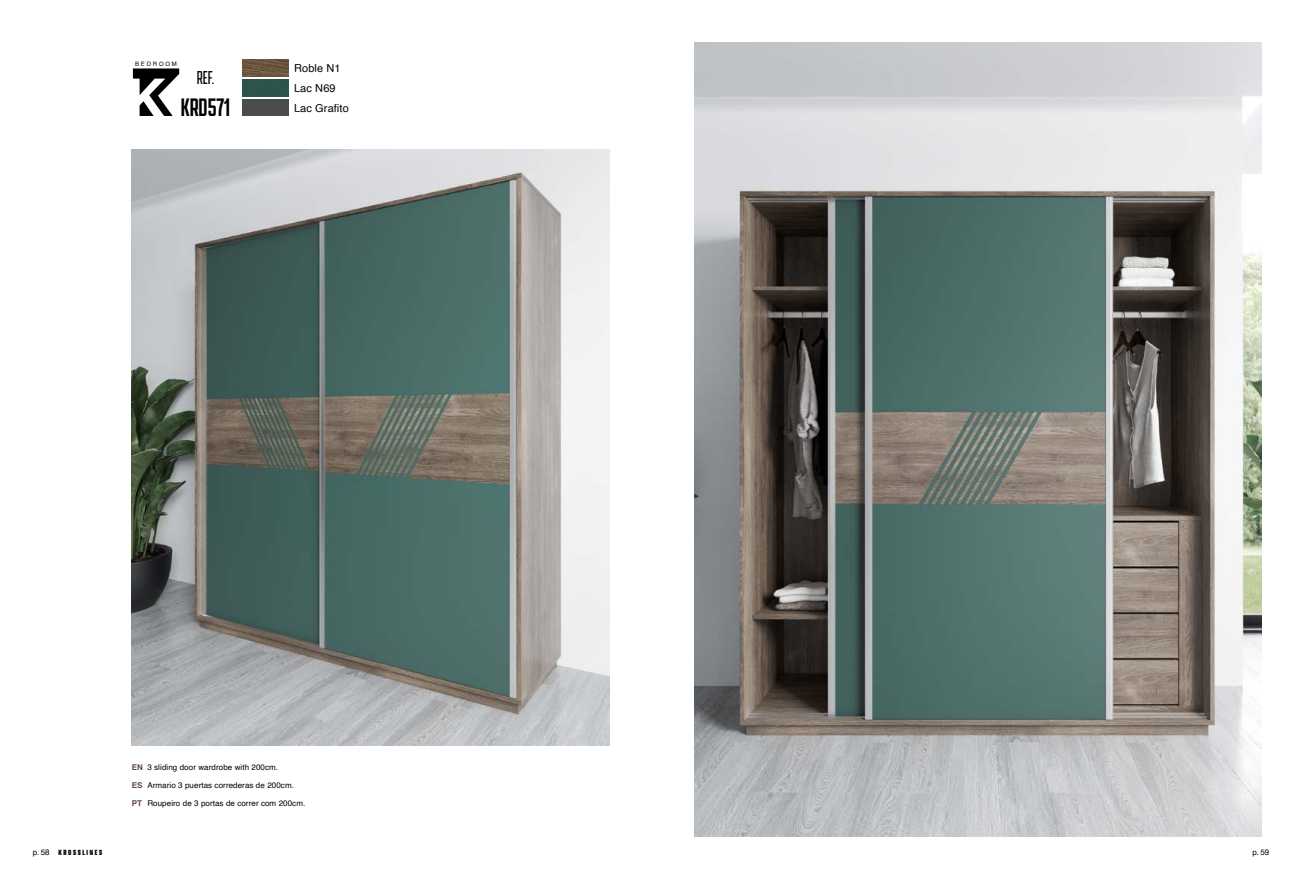
<style>
.page{position:relative;width:1304px;height:879px;background:#fff}
.page>*{position:absolute;margin:0;border:0;box-sizing:border-box;transform-origin:0 0}
.t1{font:27px "Apotek Comp";color:#000}
.t2{font:200 20px "Apotek Comp";color:#000}
.t3{font:11px/19.8px "Helvetica";letter-spacing:.01em;color:#000}
.t4{font:8px "Helvetica";letter-spacing:.01em;color:#000}
.t5{font:900 8px "Apotek Comp";letter-spacing:.2em;color:#000}
.t6{font:700 8px "Helvetica";color:#5d464e}
.t7{font:6px "Helvetica";letter-spacing:.3em;color:#000}
.s1{font-family:"Helvetica";font-weight:400}
</style>
<div class="page">
<img style="left:132px;top:150px;width:477px;height:596px">
<img style="left:695px;top:43px;width:566px;height:793px">
<svg style="left:133px;top:68px;width:46px;height:48px"></svg>
<img style="left:242px;top:60px;width:46px;height:16px">
<img style="left:242px;top:80px;width:46px;height:16px">
<img style="left:242px;top:100px;width:46px;height:16px">
<p class="t7" style="left:135px;top:60px;width:43px">BEDROOM</p>
<h2 class="t2" style="left:197px;top:65px;width:19px">REF.</h2>
<h1 class="t1" style="left:181px;top:91px;width:51px">KRD571</h1>
<h3 class="t3" style="left:294px;top:59px;width:56px">Roble N1<br>Lac N69<br>Lac Grafito</h3>
<p class="t6" style="left:132px;top:761px;width:13px">EN</p>
<p class="t6" style="left:132px;top:797px;width:12px">PT</p>
<p class="t4" style="left:147px;top:761px;width:132px">3 sliding door wardrobe with 200cm.</p>
<p class="t4" style="left:147px;top:797px;width:159px">Roupeiro de 3 portas de correr com 200cm.</p>
<p class="t6" style="left:132px;top:779px;width:12px">ES</p>
<p class="t4" style="left:147px;top:779px;width:148px">Armario 3 puertas correderas de 200cm.</p>
<p class="t5" style="left:33px;top:847px;width:71px"><span class="s1">p.58</span> KROSSLINES</p>
<p class="t4" style="left:1252px;top:846px;width:18px">p. 59</p>
</div>
